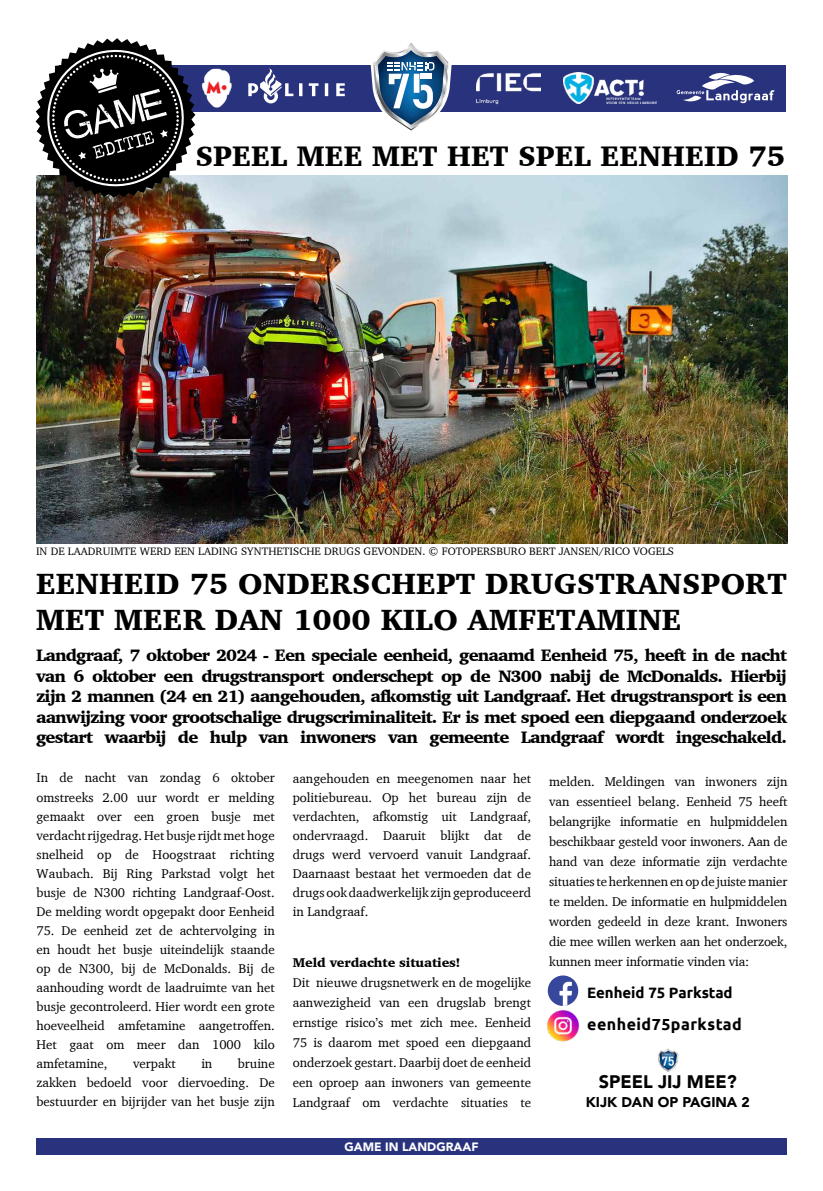
<style>
.page{position:relative;width:823px;height:1191px;background:#fff}
.page>*{position:absolute;margin:0;border:0;box-sizing:border-box;transform-origin:0 0}
.t1{font:900 30px/36px "Charter BT";letter-spacing:.005em;color:#000}
.t2{font:900 29px "Charter BT";color:#000}
.t3{font:900 18px "Avenir";color:#000}
.t4{font:900 17px/20.4px "Charter BT";letter-spacing:-.05em;color:#000;text-align:justify}
.t5{font:700 16px "Ubuntu";letter-spacing:.03em;color:#000}
.t6{font:700 15px "Ubuntu";color:#000}
.t7{font:900 14px "Avenir";color:#000}
.t8{font:13px/19px "Charter";color:#000;text-align:justify}
.t9{font:900 13px "Charter BT";letter-spacing:-.01em;color:#000}
.t10{font:900 12px "Avenir";color:#fff}
.t11{font:11px "Charter BT";letter-spacing:.005em;color:#000}
</style>
<div class="page">
<div style="left:59px;top:65px;width:726px;height:46px;background:#29337d"></div>
<div style="left:36px;top:1138px;width:750px;height:17px;background:#29337d"></div>
<svg style="left:370px;top:43px;width:81px;height:88px"></svg>
<svg style="left:676px;top:73px;width:98px;height:30px"></svg>
<img style="left:476px;top:73px;width:64px;height:32px">
<img style="left:563px;top:73px;width:92px;height:30px">
<img style="left:36px;top:176px;width:750px;height:367px">
<svg style="left:36px;top:38px;width:159px;height:160px"></svg>
<div style="left:547px;top:975px;width:31px;height:31px;background:#36479c;border-radius:50%"></div>
<svg style="left:559px;top:981px;width:12px;height:25px"></svg>
<img style="left:547px;top:1010px;width:33px;height:32px">
<img style="left:657px;top:1048px;width:22px;height:24px">
<svg style="left:248px;top:69px;width:96px;height:34px"></svg>
<img style="left:201px;top:68px;width:31px;height:40px">
<h2 class="t2" style="left:195px;top:138px;width:591px">SPEEL MEE MET HET SPEL EENHEID 75</h2>
<p class="t11" style="left:36px;top:544px;width:639px">IN DE LAADRUIMTE WERD EEN LADING SYNTHETISCHE DRUGS GEVONDEN. © FOTOPERSBURO BERT JANSEN/RICO VOGELS</p>
<h1 class="t1" style="left:36px;top:564px;width:752px">EENHEID 75 ONDERSCHEPT DRUGSTRANSPORT<br>MET MEER DAN 1000 KILO AMFETAMINE</h1>
<p class="t4" style="left:36px;top:645px;width:752px">Landgraaf, 7 oktober 2024 - Een speciale eenheid, genaamd Eenheid 75, heeft in de nacht van 6 oktober een drugstransport onderschept op de N300 nabij de McDonalds. Hierbij zijn 2 mannen (24 en 21) aangehouden, afkomstig uit Landgraaf. Het drugstransport is een aanwijzing voor grootschalige drugscriminaliteit. Er is met spoed een diepgaand onderzoek gestart waarbij de hulp van inwoners van gemeente Landgraaf wordt ingeschakeld.</p>
<p class="t8" style="left:36px;top:768px;width:240px">In de nacht van zondag 6 oktober omstreeks 2.00 uur wordt er melding gemaakt over een groen busje met verdacht rijgedrag. Het busje rijdt met hoge snelheid op de Hoogstraat richting Waubach. Bij Ring Parkstad volgt het busje de N300 richting Landgraaf-Oost.<br>De melding wordt opgepakt door Eenheid</p>
<p class="t8" style="left:36px;top:920px;width:240px">75. De eenheid zet de achtervolging in en houdt het busje uiteindelijk staande op de N300, bij de McDonalds. Bij de aanhouding wordt de laadruimte van het busje gecontroleerd. Hier wordt een grote hoeveelheid amfetamine aangetroffen.<br>Het gaat om meer dan 1000 kilo amfetamine,</p>
<p class="t8" style="left:36px;top:1053px;width:240px;text-indent:201px">bruine zakken bedoeld voor diervoeding. De bestuurder en bijrijder van het busje zijn</p>
<p class="t8" style="left:133px;top:1053px;width:44px">verpakt</p>
<p class="t8" style="left:201px;top:1053px;width:13px">in</p>
<p class="t8" style="left:292px;top:768px;width:240px">aangehouden en meegenomen naar het politiebureau. Op het bureau zijn de verdachten, afkomstig uit Landgraaf, ondervraagd. Daaruit blijkt dat de drugs werd vervoerd vanuit Landgraaf.<br>Daarnaast bestaat het vermoeden dat de drugs ook daadwerkelijk zijn geproduceerd in Landgraaf.</p>
<p class="t9" style="left:292px;top:954px;width:169px">Meld verdachte situaties!</p>
<p class="t8" style="left:292px;top:971px;width:240px;line-height:20px">Dit nieuwe drugsnetwerk en de mogelijke aanwezigheid van een drugslab brengt ernstige risico’s met zich mee. Eenheid 75 is daarom met spoed een diepgaand onderzoek gestart. Daarbij doet de eenheid een oproep aan inwoners van gemeente Landgraaf om verdachte situaties te</p>
<p class="t10" style="left:344px;top:1138px;width:135px">GAME IN LANDGRAAF</p>
<p class="t8" style="left:548px;top:771px;width:240px;line-height:20px">melden. Meldingen van inwoners zijn van essentieel belang. Eenheid 75 heeft belangrijke informatie en hulpmiddelen beschikbaar gesteld voor inwoners. Aan de hand van deze informatie zijn verdachte situaties te herkennen en op de juiste manier te melden. De informatie en hulpmiddelen worden gedeeld in deze krant. Inwoners die mee willen werken aan het onderzoek, kunnen meer informatie vinden via:</p>
<p class="t6" style="left:586px;top:983px;width:147px">Eenheid 75 Parkstad</p>
<p class="t5" style="left:586px;top:1014px;width:156px">eenheid75parkstad</p>
<h3 class="t3" style="left:598px;top:1068px;width:139px">SPEEL JIJ MEE?</h3>
<p class="t7" style="left:585px;top:1091px;width:165px">KIJK DAN OP PAGINA 2</p>
</div>
